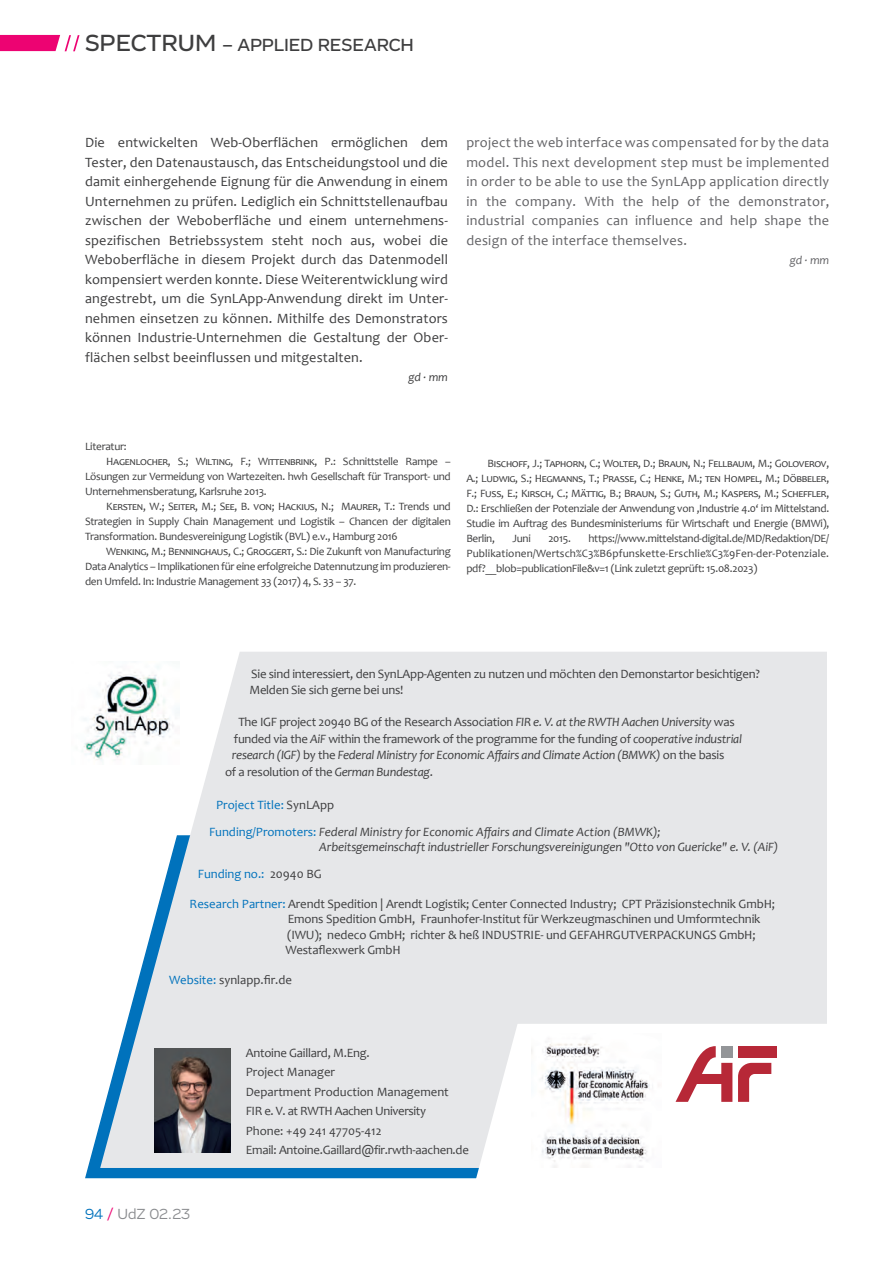
<style>
.page{position:relative;width:893px;height:1263px;background:#fff}
.page>*{position:absolute;margin:0;border:0;box-sizing:border-box;transform-origin:0 0}
.t1{font:500 18px "Vito";letter-spacing:-.01em;color:#3e3e3f}
.t2{font:15px "Vito";letter-spacing:-.005em;color:#8a8c8f}
.t3{font:14.25px/19.5px "Candara";letter-spacing:.01em;color:#3e3e3f;text-align:justify}
.t4{font:14.25px/19.5px "Candara";letter-spacing:.02em;color:#636366;text-align:justify}
.t5{font:12.75px/19.5px "Candara";letter-spacing:-.01em;color:#3e3e3f}
.t6{font:italic 12.75px/27px "Candara";letter-spacing:-.01em;color:#3e3e3f}
.t7{font:italic 12px "Candara";color:#3e3e3f}
.t8{font:italic 12px "Candara";color:#636366}
.t9{font:11.25px/15px "Candara";letter-spacing:-.025em;color:#3e3e3f;text-align:justify}
.s1{font-size:24px}
.s2{font-style:italic}
.s3{font-style:normal}
.s4{font-style:normal;color:#0072bc}
.s5{color:#0072bc}
.s6{color:#ed0372}
</style>
<div class="page">
<svg style="left:0;top:35px;width:80px;height:16px"></svg>
<svg style="left:85px;top:1122px;width:387px;height:57px;background:#2486c5"></svg>
<svg style="left:100px;top:652px;width:727px;height:516px;background:#e4e7ea"></svg>
<img style="left:154px;top:1048px;width:77px;height:104px">
<svg style="left:472px;top:1024px;width:355px;height:155px"></svg>
<img style="left:531px;top:1033px;width:131px;height:134px">
<div style="left:738px;top:1046px;width:39px;height:11px;background:#b72837"></div>
<svg style="left:675px;top:1046px;width:57px;height:56px"></svg>
<div style="left:721px;top:1046px;width:11px;height:11px;background:#939598"></div>
<svg style="left:738px;top:1063px;width:33px;height:39px"></svg>
<img style="left:82px;top:661px;width:98px;height:104px">
<h1 class="t1" style="left:85px;top:34px;width:330px"><span class="s1">SPECTRUM</span> – APPLIED RESEARCH</h1>
<p class="t3" style="left:85px;top:133px;width:364px">Die entwickelten Web-Oberflächen ermöglichen dem Tester, den Datenaustausch, das Entscheidungstool und die damit einhergehende Eignung für die Anwendung in einem Unternehmen zu prüfen. Lediglich ein Schnittstellenaufbau zwischen der Weboberfläche und einem unternehmens&shy;spezifischen Betriebssystem steht noch aus, wobei die Weboberfläche in diesem Projekt durch das Datenmodell kompensiert werden konnte. Diese Weiterentwicklung wird angestrebt, um die SynLApp-Anwendung direkt im Unter&shy;nehmen einsetzen zu können. Mithilfe des Demonstrators können Industrie-Unternehmen die Gestaltung der Ober&shy;flächen selbst beeinflussen und mitgestalten.</p>
<p class="t7" style="left:409px;top:370px;width:41px">gd · mm</p>
<p class="t4" style="left:466px;top:133px;width:364px">project the web interface was compensated for by the data model. This next development step must be implemented in order to be able to use the SynLApp application directly in the company. With the help of the demonstrator, industrial companies can influence and help shape the design of the interface themselves.</p>
<p class="t8" style="left:790px;top:253px;width:41px">gd · mm</p>
<p class="t9" style="left:85px;top:439px;width:43px">Literatur:</p>
<p class="t9" style="left:106px;top:454px;width:346px">Hagenlocher, S.; Wilting, F.; Wittenbrink, P.: Schnittstelle Rampe –</p>
<p class="t9" style="left:85px;top:469px;width:367px">Lösungen zur Vermeidung von Wartezeiten. hwh Gesellschaft für Transport- und</p>
<p class="t9" style="left:85px;top:484px;width:183px">Unternehmensberatung, Karlsruhe 2013.</p>
<p class="t9" style="left:106px;top:499px;width:346px">Kersten, W.; Seiter, M.; See, B. von; Hackius, N.; Maurer, T.: Trends und</p>
<p class="t9" style="left:85px;top:514px;width:367px">Strategien in Supply Chain Management und Logistik – Chancen der digitalen</p>
<p class="t9" style="left:85px;top:529px;width:314px">Transformation. Bundesvereinigung Logistik (BVL) e.v., Hamburg 2016</p>
<p class="t9" style="left:106px;top:544px;width:346px">Wenking, M.; Benninghaus, C.; Groggert, S.: Die Zukunft von Manufacturing</p>
<p class="t9" style="left:85px;top:559px;width:367px">Data Analytics – Implikationen für eine erfolgreiche Datennutzung im produzieren-</p>
<p class="t9" style="left:85px;top:574px;width:273px">den Umfeld. In: Industrie Management 33 (2017) 4, S. 33 – 37.</p>
<p class="t9" style="left:466px;top:456px;width:364px;text-indent:21px">Bischoff, J.; Taphorn, C.; Wolter, D.; Braun, N.; Fellbaum, M.; Goloverov, A.; Ludwig, S.; Hegmanns, T.; Prasse, C.; Henke, M.; ten Hompel, M.; Döbbeler, F.; Fuss, E.; Kirsch, C.; Mättig, B.; Braun, S.; Guth, M.; Kaspers, M.; Scheffler, D.: Erschließen der Potenziale der Anwendung von ‚Industrie 4.0‘ im Mittelstand.<br>Studie im Auftrag des Bundesministeriums für Wirtschaft und Energie (BMWi), Berlin,</p>
<p class="t9" style="left:466px;top:531px;width:364px;text-indent:122px">https://www.mittelstand-digital.de/MD/Redaktion/DE/ Publikationen/Wertsch%C3%B6pfunskette-Erschlie%C3%9Fen-der-Potenziale. pdf?__blob=publicationFile&amp;v=1 (Link zuletzt geprüft: 15.08.2023)</p>
<p class="t9" style="left:512px;top:531px;width:20px">Juni</p>
<p class="t9" style="left:548px;top:531px;width:24px">2015.</p>
<p class="t5" style="left:249px;top:665px;width:512px;line-height:16.5px">Sie sind interessiert, den SynLApp-Agenten zu nutzen und möchten den Demonstartor besichtigen?<br>Melden Sie sich gerne bei uns!</p>
<p class="t5" style="left:238px;top:712px;width:498px">The IGF project 20940 BG of the Research Association <span class="s2">FIR e. V. at the RWTH Aachen University</span> was</p>
<p class="t5" style="left:234px;top:729px;width:510px">funded via the <span class="s2">AiF</span> within the framework of the programme for the funding of <span class="s2">cooperative industrial</span></p>
<p class="t6" style="left:232px;top:741px;width:494px">research (IGF) <span class="s3">by the</span> Federal Ministry for Economic Affairs and Climate Action (BMWK) <span class="s3">on the basis</span></p>
<p class="t5" style="left:225px;top:762px;width:209px">of a resolution of the <span class="s2">German Bundestag</span>.</p>
<p class="t6" style="left:209px;top:791px;width:453px;text-indent:7px"><span class="s4">Project Title:</span> <span class="s3">SynLApp<br></span><span class="s4">Funding/Promoters:</span> Federal Ministry for Economic Affairs and Climate Action (BMWK);</p>
<p class="t6" style="left:198px;top:833px;width:582px;text-indent:122px">Arbeitsgemeinschaft industrieller Forschungsvereinigungen "Otto von Guericke" e. V. (AiF)<br><span class="s4">Funding no.:</span> <span class="s3">20940 BG</span></p>
<p class="t5" style="left:286px;top:896px;width:491px;line-height:15.3px;text-indent:-96px"><span class="s5">Research Partner:</span> Arendt Spedition | Arendt Logistik; Center Connected Industry; CPT Präzisionstechnik GmbH; Emons Spedition GmbH, Fraunhofer-Institut für Werkzeugmaschinen und Umformtechnik (IWU); nedeco GmbH; richter &amp; heß INDUSTRIE- und GEFAHRGUTVERPACKUNGS GmbH; Westaflexwerk GmbH</p>
<p class="t5" style="left:169px;top:970px;width:124px"><span class="s5">Website:</span> synlapp.fir.de</p>
<h2 class="t2" style="left:85px;top:1205px;width:107px"><span class="s5">94</span> <span class="s6">/</span> UdZ 02.23</h2>
<p class="t5" style="left:246px;top:1042px;width:225px">Antoine Gaillard, M.Eng.<br>Project Manager<br>Department Production Management<br>FIR e. V. at RWTH Aachen University<br>Phone: +49 241 47705-412<br>Email: Antoine.Gaillard@fir.rwth-aachen.de</p>
</div>
